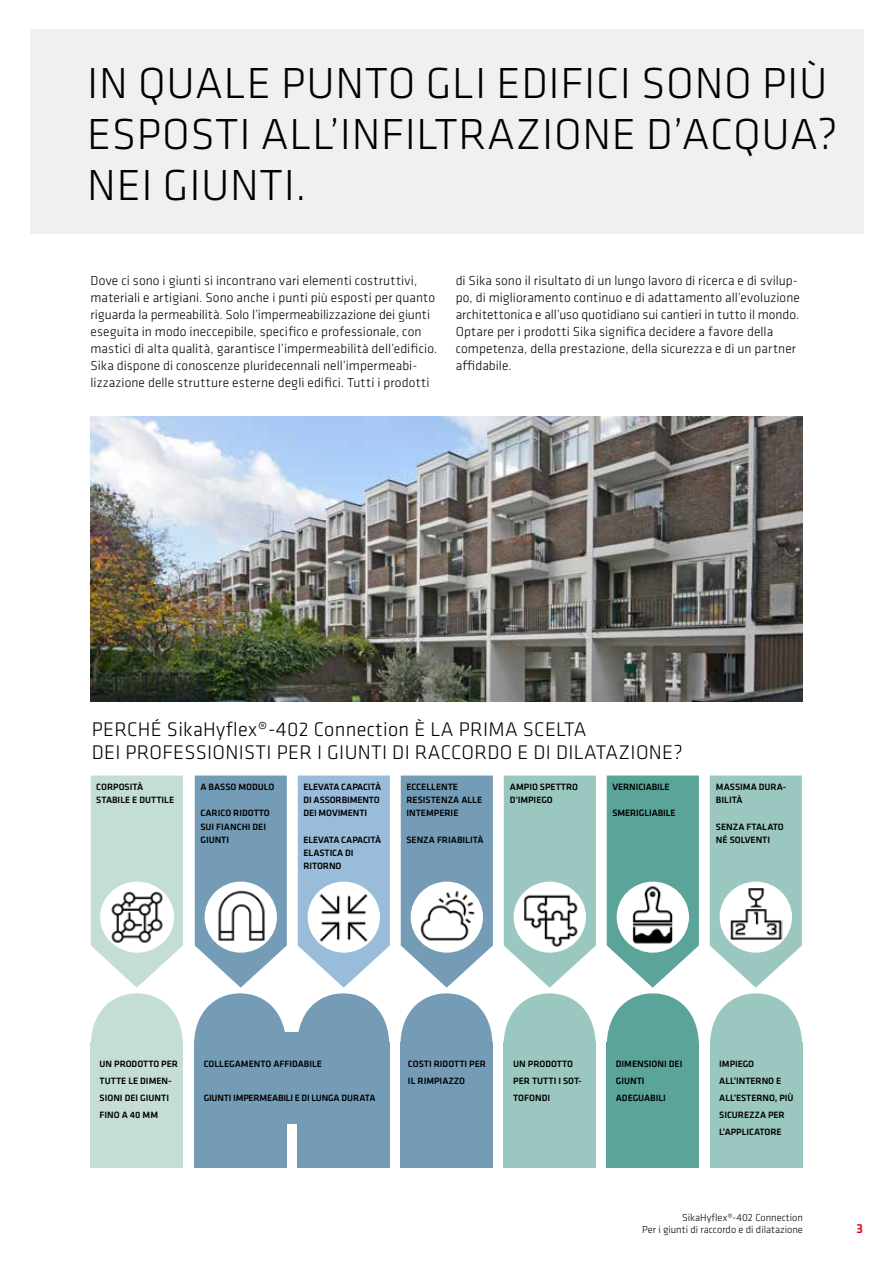
<style>
.page{position:relative;width:893px;height:1263px;background:#fff}
.page>*{position:absolute;margin:0;border:0;box-sizing:border-box;transform-origin:0 0}
.t1{font:300 45px/51px "Klavika";letter-spacing:.015em;color:#000}
.t2{font:300 20.4px/23.4px "Klavika";letter-spacing:.015em;color:#000}
.t3{font:300 13.5px/17px "Klavika";letter-spacing:.005em;color:#000}
.t4{font:500 13.5px "Klavika";color:#e2001a}
.t5{font:300 10.5px/12.6px "Klavika";color:#000;text-align:right}
.t6{font:500 9.45px/13.2px "Klavika";color:#000}
.t7{font:500 9.45px "Klavika";letter-spacing:-.02em;color:#000}
</style>
<div class="page">
<div style="left:30px;top:30px;width:833px;height:204px;background:#eceded"></div>
<img style="left:91px;top:416px;width:712px;height:285px">
<div style="left:219px;top:1033px;width:153px;height:91px;background:#749cb6"></div>
<div style="left:297px;top:1043px;width:92px;height:125px;background:#749cb6"></div>
<svg style="left:194px;top:775px;width:93px;height:268px"></svg>
<div style="left:194px;top:1043px;width:92px;height:125px;background:#749cb6"></div>
<div style="left:400px;top:1043px;width:92px;height:125px;background:#749cb6"></div>
<svg style="left:297px;top:775px;width:93px;height:334px"></svg>
<svg style="left:400px;top:775px;width:93px;height:334px"></svg>
<svg style="left:607px;top:775px;width:92px;height:268px"></svg>
<div style="left:607px;top:1043px;width:92px;height:125px;background:#5aa499"></div>
<svg style="left:504px;top:775px;width:92px;height:268px"></svg>
<div style="left:504px;top:1043px;width:92px;height:125px;background:#9ac7c0"></div>
<svg style="left:710px;top:775px;width:92px;height:268px"></svg>
<div style="left:710px;top:1043px;width:92px;height:125px;background:#9ac7c0"></div>
<svg style="left:91px;top:775px;width:92px;height:268px"></svg>
<div style="left:91px;top:1043px;width:92px;height:125px;background:#c4ded7"></div>
<div style="left:100px;top:882px;width:74px;height:71px;background:#fff;border-radius:50%"></div>
<img style="left:110px;top:890px;width:55px;height:54px">
<div style="left:308px;top:882px;width:72px;height:71px;background:#fff;border-radius:50%"></div>
<img style="left:313px;top:886px;width:62px;height:62px">
<div style="left:411px;top:882px;width:72px;height:71px;background:#fff;border-radius:50%"></div>
<img style="left:419px;top:888px;width:58px;height:58px">
<div style="left:205px;top:882px;width:72px;height:71px;background:#fff;border-radius:50%"></div>
<img style="left:215px;top:888px;width:53px;height:54px">
<div style="left:617px;top:882px;width:72px;height:71px;background:#fff;border-radius:50%"></div>
<img style="left:622px;top:884px;width:62px;height:61px">
<div style="left:514px;top:882px;width:72px;height:71px;background:#fff;border-radius:50%"></div>
<img style="left:521px;top:889px;width:59px;height:58px">
<div style="left:720px;top:882px;width:72px;height:71px;background:#fff;border-radius:50%"></div>
<img style="left:729px;top:888px;width:53px;height:52px">
<h1 class="t1" style="left:87px;top:57px;width:752px">IN QUALE PUNTO GLI EDIFICI SONO PIÙ<br>ESPOSTI ALL’INFILTRAZIONE D’ACQUA?<br>NEI GIUNTI.</h1>
<p class="t3" style="left:91px;top:272px;width:348px">Dove ci sono i giunti si incontrano vari elementi costruttivi, materiali e artigiani. Sono anche i punti più esposti per quanto riguarda la permeabilità. Solo l’impermeabilizzazione dei giunti eseguita in modo ineccepibile, specifico e professionale, con mastici di alta qualità, garantisce l’impermeabilità dell’edificio.<br>Sika dispone di conoscenze pluridecennali nell’impermeabi&shy;lizzazione delle strutture esterne degli edifici. Tutti i prodotti</p>
<p class="t3" style="left:456px;top:272px;width:346px">di Sika sono il risultato di un lungo lavoro di ricerca e di svilup&shy;po, di miglioramento continuo e di adattamento all’evoluzione architettonica e all’uso quotidiano sui cantieri in tutto il mondo.<br>Optare per i prodotti Sika significa decidere a favore della competenza, della prestazione, della sicurezza e di un partner affidabile.</p>
<h2 class="t2" style="left:92px;top:717px;width:593px">PERCHÉ SikaHyflex®-402 Connection È LA PRIMA SCELTA<br>DEI PROFESSIONISTI PER I GIUNTI DI RACCORDO E DI DILATAZIONE?</h2>
<p class="t6" style="left:200px;top:780px;width:75px">A BASSO MODULO</p>
<p class="t6" style="left:200px;top:806px;width:71px">CARICO RIDOTTO<br>SUI FIANCHI DEI<br>GIUNTI</p>
<p class="t6" style="left:96px;top:780px;width:79px">CORPOSITÀ<br>STABILE E DUTTILE</p>
<p class="t6" style="left:303px;top:780px;width:79px">ELEVATA CAPACITÀ<br>DI ASSORBIMENTO<br>DEI MOVIMENTI</p>
<p class="t6" style="left:303px;top:833px;width:79px">ELEVATA CAPACITÀ<br>ELASTICA DI<br>RITORNO</p>
<p class="t6" style="left:406px;top:780px;width:77px">ECCELLENTE<br>RESISTENZA ALLE<br>INTEMPERIE</p>
<p class="t6" style="left:406px;top:833px;width:79px">SENZA FRIABILITÀ</p>
<p class="t6" style="left:510px;top:780px;width:70px">AMPIO SPETTRO<br>D'IMPIEGO</p>
<p class="t6" style="left:612px;top:780px;width:59px">VERNICIABILE</p>
<p class="t6" style="left:612px;top:806px;width:65px">SMERIGLIABILE</p>
<p class="t6" style="left:716px;top:780px;width:72px">MASSIMA DURA-<br>BILITÀ</p>
<p class="t6" style="left:716px;top:820px;width:69px">SENZA FTALATO<br>NÉ SOLVENTI</p>
<p class="t6" style="left:100px;top:1055px;width:80px;line-height:17px">UN PRODOTTO PER<br>TUTTE LE DIMEN-<br>SIONI DEI GIUNTI<br>FINO A 40 MM</p>
<p class="t6" style="left:204px;top:1057px;width:120px">COLLEGAMENTO AFFIDABILE</p>
<p class="t7" style="left:204px;top:1092px;width:173px">GIUNTI IMPERMEABILI E DI LUNGA DURATA</p>
<p class="t6" style="left:408px;top:1055px;width:79px;line-height:17px">COSTI RIDOTTI PER<br>IL RIMPIAZZO</p>
<p class="t6" style="left:513px;top:1055px;width:70px;line-height:17px">UN PRODOTTO<br>PER TUTTI I SOT-<br>TOFONDI</p>
<p class="t6" style="left:616px;top:1055px;width:68px;line-height:17px">DIMENSIONI DEI<br>GIUNTI<br>ADEGUABILI</p>
<p class="t6" style="left:719px;top:1055px;width:76px;line-height:17px">IMPIEGO<br>ALL’INTERNO E<br>ALL’ESTERNO, PIÙ<br>SICUREZZA PER<br>L’APPLICATORE</p>
<p class="t5" style="left:642px;top:1211px;width:162px">SikaHyflex®-402 Connection<br>Per i giunti di raccordo e di dilatazione</p>
<p class="t4" style="left:857px;top:1219px;width:8px">3</p>
</div>
